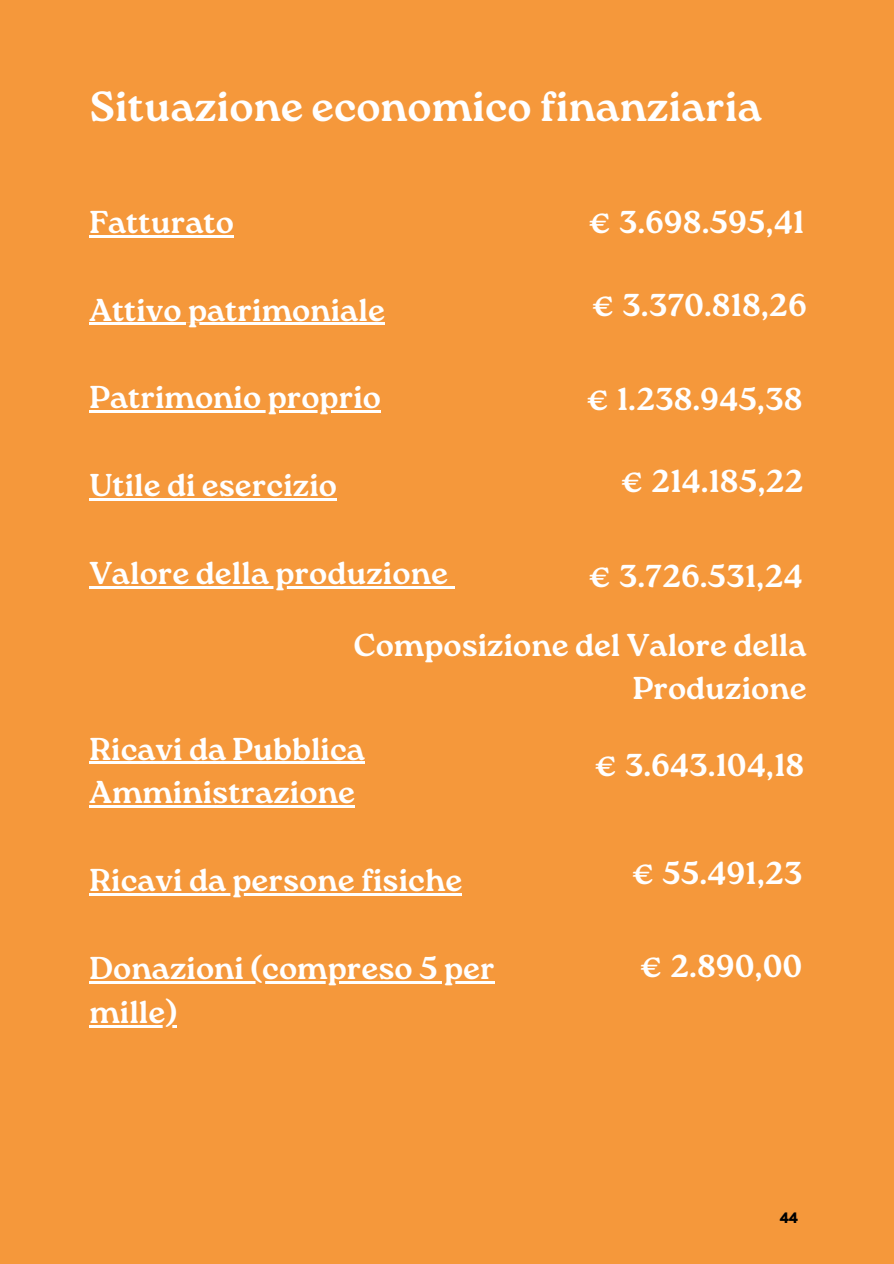
<style>
.page{position:relative;width:894px;height:1264px;background:#fff}
.page>*{position:absolute;margin:0;border:0;box-sizing:border-box;transform-origin:0 0}
.t1{font:700 42px "Roca One";color:#fff}
.t2{font:700 31.65px/43.8px "Roca One";color:#fff}
.t3{font:700 15px "TT Fors";color:#000}
</style>
<div class="page">
<div style="left:0;top:0;width:893px;height:1263px;background:#f5983b"></div>
<hr style="left:89px;top:235px;width:145px;height:2px;background:#fff">
<hr style="left:89px;top:323px;width:296px;height:2px;background:#fff">
<hr style="left:89px;top:410px;width:292px;height:3px;background:#fff">
<hr style="left:89px;top:498px;width:248px;height:2px;background:#fff">
<hr style="left:89px;top:586px;width:359px;height:2px;background:#fff">
<svg style="left:448px;top:586px;width:6px;height:2px"></svg>
<hr style="left:89px;top:761px;width:276px;height:3px;background:#fff">
<hr style="left:89px;top:805px;width:266px;height:3px;background:#fff">
<hr style="left:89px;top:893px;width:373px;height:2px;background:#fff">
<hr style="left:89px;top:981px;width:405px;height:2px;background:#fff">
<hr style="left:89px;top:1025px;width:88px;height:2px;background:#fff">
<h1 class="t1" style="left:89px;top:82px;width:674px">Situazione economico finanziaria</h1>
<p class="t2" style="left:89px;top:200px;width:146px">Fatturato</p>
<p class="t2" style="left:589px;top:200px;width:216px">€ 3.698.595,41</p>
<p class="t2" style="left:89px;top:288px;width:297px">Attivo patrimoniale</p>
<p class="t2" style="left:593px;top:283px;width:215px">€ 3.370.818,26</p>
<p class="t2" style="left:89px;top:375px;width:293px">Patrimonio proprio</p>
<p class="t2" style="left:587px;top:377px;width:216px">€ 1.238.945,38</p>
<p class="t2" style="left:89px;top:463px;width:249px">Utile di esercizio</p>
<p class="t2" style="left:622px;top:459px;width:183px">€ 214.185,22</p>
<p class="t2" style="left:89px;top:551px;width:360px">Valore della produzione</p>
<p class="t2" style="left:589px;top:554px;width:214px">€ 3.726.531,24</p>
<p class="t2" style="left:353px;top:622px;width:454px;text-align:right">Composizione del Valore della<br>Produzione</p>
<p class="t2" style="left:89px;top:726px;width:277px">Ricavi da Pubblica<br>Amministrazione</p>
<p class="t2" style="left:89px;top:858px;width:374px">Ricavi da persone fisiche</p>
<p class="t2" style="left:89px;top:946px;width:406px">Donazioni (compreso 5 per mille)</p>
<p class="t2" style="left:595px;top:743px;width:210px">€ 3.643.104,18</p>
<p class="t2" style="left:633px;top:850px;width:171px">€ 55.491,23</p>
<p class="t2" style="left:641px;top:944px;width:163px">€ 2.890,00</p>
<p class="t3" style="left:779px;top:1207px;width:20px">44</p>
</div>
